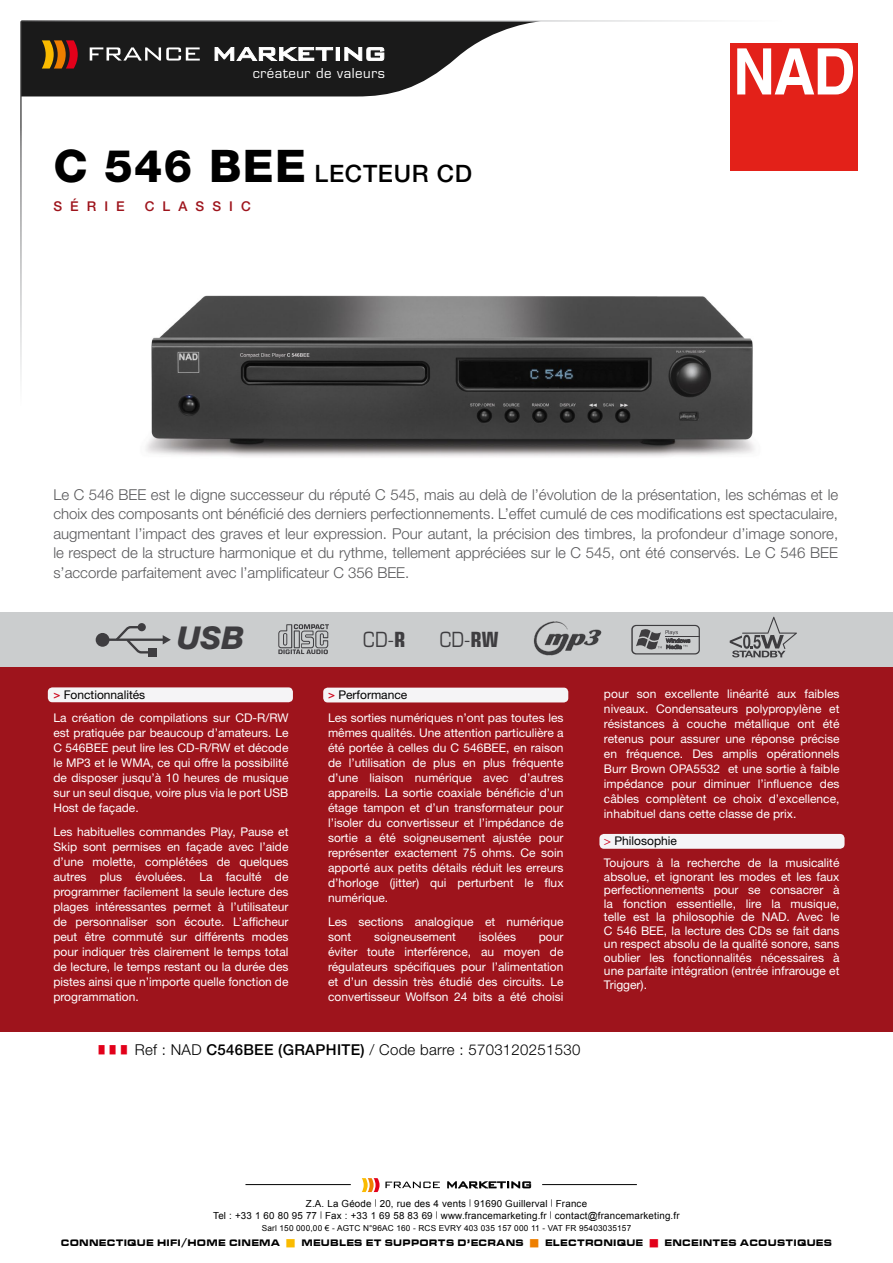
<style>
.page{position:relative;width:893px;height:1263px;background:#fff}
.page>*{position:absolute;margin:0;border:0;box-sizing:border-box;transform-origin:0 0}
.t1{font:italic 800 31.5px "Helvetica Neue LT Std";color:#3e3d40}
.t2{font:500 24px "Helvetica Neue LT Std";letter-spacing:.03em;color:#000}
.t3{font:condensed 21px "Eurostile LT Std";color:#3e3d40}
.t4{font:300 15px/19.5px "Helvetica Neue LT Std";color:#58585a;text-align:justify}
.t5{font:300 15px "Helvetica Neue LT Std";letter-spacing:.02em;color:#000}
.t6{font:500 13.5px "Helvetica Neue LT Std";letter-spacing:.6em;color:#9e141c}
.t7{font:13.2px "Eurostile";letter-spacing:.04em;color:#fff}
.t8{font:12px/15px "Helvetica Neue LT Std";color:#fff;text-align:justify}
.t9{font:9.75px/12px "Arial";letter-spacing:.02em;color:#000;text-align:center}
.t10{font:9.75px "Microgramma D Bold Exte";letter-spacing:.1em;color:#000;scale:.9 1}
.t11{font:8.25px "Arial";letter-spacing:.02em;color:#000}
.s1{font-weight:800;font-size:45px}
.s2{font-weight:700}
.s3{font-family:"Eurostile LT Std";font-weight:600;color:#cd071e}
.s4{color:#000}
.s5{font-weight:500}
.s6{color:#cd071e}
.s7{color:#fabb00}
.s8{color:#ee7f00}
.s9{color:#e2001a}
</style>
<div class="page">
<div style="left:0;top:667px;width:893px;height:364px;background:#9e141c"></div>
<svg style="left:21px;top:22px;width:514px;height:74px"></svg>
<div style="left:731px;top:43px;width:127px;height:128px;background:#e32119"></div>
<svg style="left:737px;top:48px;width:116px;height:46px"></svg>
<div style="left:323px;top:688px;width:245px;height:14px;background:#f5f4f6;border-radius:4px"></div>
<img style="left:146px;top:295px;width:609px;height:162px">
<div style="left:599px;top:834px;width:245px;height:15px;background:#f5f4f6;border-radius:4px"></div>
<div style="left:48px;top:687px;width:245px;height:15px;background:#f5f4f6;border-radius:4px"></div>
<hr style="left:892px;top:479px;width:1px;height:203px;background:#f4f4f5">
<div style="left:0;top:612px;width:892px;height:54px;background:#cbcdce"></div>
<svg style="left:447px;top:1181px;width:84px;height:7px"></svg>
<svg style="left:362px;top:1178px;width:78px;height:14px"></svg>
<hr style="left:245px;top:1184px;width:106px;height:1px;background:#000">
<hr style="left:542px;top:1184px;width:95px;height:1px;background:#000">
<img style="left:533px;top:621px;width:69px;height:35px">
<svg style="left:278px;top:624px;width:51px;height:30px"></svg>
<hr style="left:108px;top:638px;width:56px;height:3px;background:#3e3d40">
<div style="left:96px;top:633px;width:13px;height:14px;background:#3e3d40;border-radius:50%"></div>
<div style="left:148px;top:648px;width:8px;height:8px;background:#3e3d40"></div>
<svg style="left:163px;top:635px;width:8px;height:9px"></svg>
<svg style="left:114px;top:625px;width:37px;height:29px"></svg>
<svg style="left:631px;top:625px;width:69px;height:29px"></svg>
<svg style="left:730px;top:617px;width:67px;height:40px"></svg>
<p class="t7" style="left:253px;top:65px;width:134px">créateur de valeurs</p>
<h2 class="t2" style="left:53px;top:159px;width:420px"><span class="s1">C 546 BEE</span> LECTEUR CD</h2>
<p class="t6" style="left:53px;top:198px;width:71px">Série</p>
<p class="t6" style="left:145px;top:198px;width:108px">CLASSI C</p>
<p class="t4" style="left:53px;top:484px;width:786px">Le C 546 BEE est le digne successeur du réputé C 545, mais au delà de l’évolution de la présentation, les schémas et le choix des composants ont bénéficié des derniers perfectionnements. L’effet cumulé de ces modifications est spectaculaire, augmentant l’impact des graves et leur expression. Pour autant, la précision des timbres, la profondeur d’image sonore, le respect de la structure harmonique et du rythme, tellement appréciées sur le C 545, ont été conservés. Le C 546 BEE s’accorde parfaitement avec l’amplificateur C 356 BEE.</p>
<h1 class="t1" style="left:177px;top:619px;width:69px">USB</h1>
<h3 class="t3" style="left:363px;top:627px;width:44px">CD-<span class="s2">R</span></h3>
<h3 class="t3" style="left:439px;top:627px;width:61px">CD-<span class="s2">RW</span></h3>
<p class="t8" style="left:53px;top:682px;width:237px;line-height:23.5px"><span class="s3">&gt;</span> <span class="s4">Fonctionnalités<br></span>La création de compilations sur CD-R/RW</p>
<p class="t8" style="left:53px;top:725px;width:237px">est pratiquée par beaucoup d’amateurs. Le C 546BEE peut lire les CD-R/RW et décode le MP3 et le WMA, ce qui offre la possibilité de disposer jusqu’à 10 heures de musique sur un seul disque, voire plus via le port USB Host de façade.</p>
<p class="t8" style="left:53px;top:824px;width:237px">Les habituelles commandes Play, Pause et Skip sont permises en façade avec l’aide d’une molette, complétées de quelques autres plus évoluées. La faculté de programmer facilement la seule lecture des plages intéressantes permet à l’utilisateur de personnaliser son écoute. L’afficheur peut être commuté sur différents modes pour indiquer très clairement le temps total de lecture, le temps restant ou la durée des pistes ainsi que n’importe quelle fonction de programmation.</p>
<p class="t8" style="left:328px;top:682px;width:237px;line-height:23.5px"><span class="s3">&gt;</span> <span class="s4">Performance<br></span>Les sorties numériques n’ont pas toutes les</p>
<p class="t8" style="left:328px;top:725px;width:237px">mêmes qualités. Une attention particulière a été portée à celles du C 546BEE, en raison de l’utilisation de plus en plus fréquente d’une liaison numérique avec d’autres appareils. La sortie coaxiale bénéficie d’un étage tampon et d’un transformateur pour l’isoler du convertisseur et l’impédance de sortie a été soigneusement ajustée pour représenter exactement 75 ohms. Ce soin apporté aux petits détails réduit les erreurs d’horloge (jitter) qui perturbent le flux numérique.</p>
<p class="t8" style="left:328px;top:914px;width:237px">Les sections analogique et numérique sont</p>
<p class="t8" style="left:374px;top:929px;width:83px">soigneusement</p>
<p class="t8" style="left:479px;top:929px;width:39px">isolées</p>
<p class="t8" style="left:328px;top:929px;width:237px;text-indent:211px">pour éviter toute interférence, au moyen de régulateurs spécifiques pour l’alimentation et d’un dessin très étudié des circuits. Le convertisseur Wolfson 24 bits a été choisi</p>
<p class="t5" style="left:135px;top:1040px;width:447px">Ref : NAD <span class="s5">C546BEE (GRAPHITE)</span> / Code barre : 5703120251530</p>
<p class="t8" style="left:604px;top:686px;width:237px">pour son excellente linéarité aux faibles niveaux. Condensateurs polypropylène et résistances à couche métallique ont été retenus pour assurer une réponse précise en fréquence. Des amplis opérationnels Burr Brown OPA5532 et une sortie à faible impédance pour diminuer l’influence des câbles complètent ce choix d’excellence, inhabituel dans cette classe de prix.</p>
<p class="t8" style="left:604px;top:830px;width:237px;line-height:22px"><span class="s6">&gt;</span> <span class="s4">Philosophie<br></span>Toujours à la recherche de la musicalité</p>
<p class="t8" style="left:604px;top:870px;width:237px;line-height:13.5px">absolue, et ignorant les modes et les faux perfectionnements pour se consacrer à la fonction essentielle, lire la musique, telle est la philosophie de NAD. Avec le C 546 BEE, la lecture des CDs se fait dans un respect absolu de la qualité sonore, sans oublier les fonctionnalités nécessaires à une parfaite intégration (entrée infrarouge et Trigger).</p>
<p class="t9" style="left:213px;top:1197px;width:468px">Z.A. La Géode <sup>|</sup> 20, rue des 4 vents <sup>|</sup> 91690 Guillerval <sup>|</sup> France<br>Tel : +33 1 60 80 95 77 <sup>|</sup> Fax : +33 1 69 58 83 69 <sup>|</sup> www.francemarketing.fr <sup>|</sup> contact@francemarketing.fr</p>
<p class="t11" style="left:262px;top:1222px;width:371px">Sarl 150 000,00 € - AGTC N°96AC 160 - RCS EVRY 403 035 157 000 11 - VAT FR 95403035157</p>
<p class="t10" style="left:61px;top:1236px;width:858px">CONNECTIQUE HIFI/HOME CINEMA <span class="s7">■</span> MEUBLES ET SUPPORTS D’ECRANs <span class="s8">■</span> ELECTRONIQUE <span class="s9">■</span> ENCEINTES ACOUSTIQUES</p>
</div>
